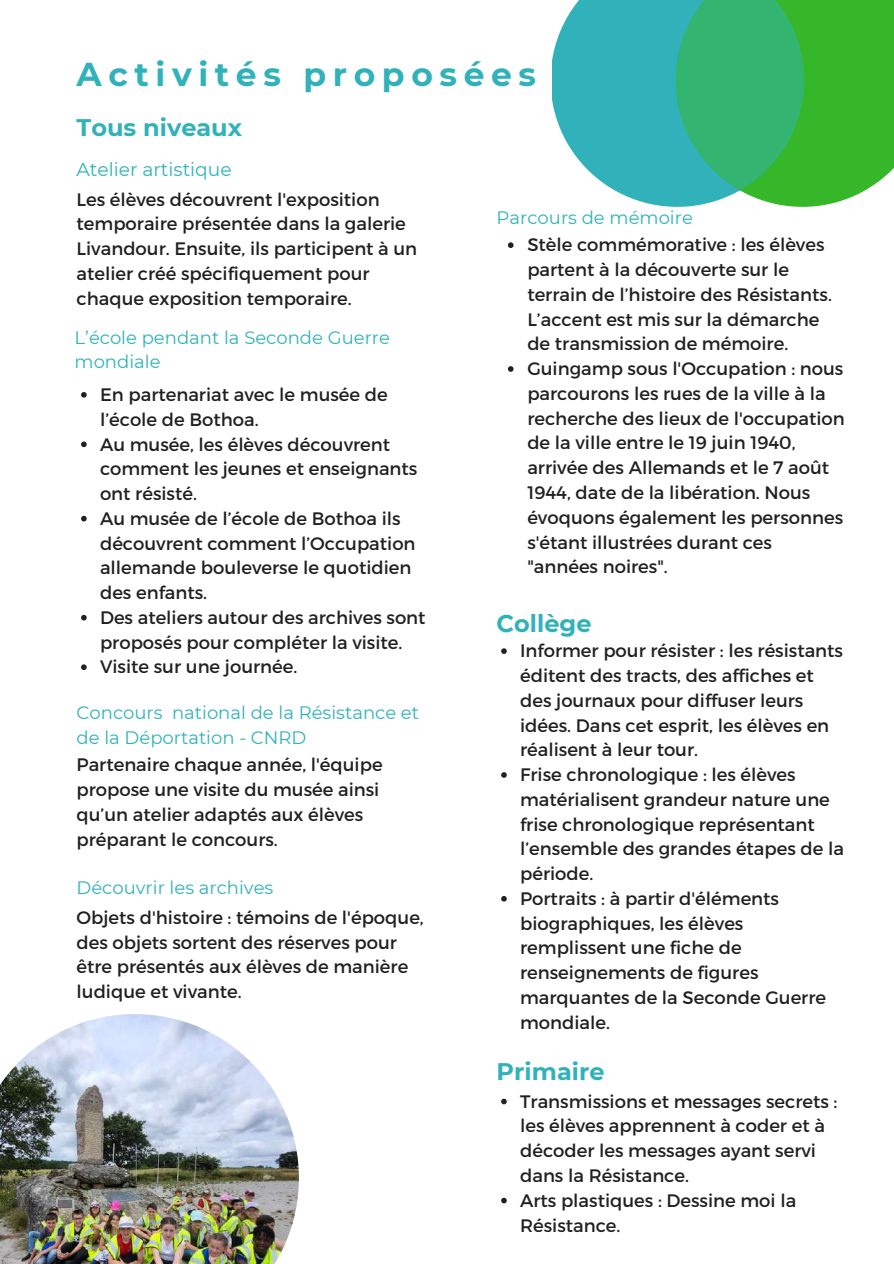
<style>
.page{position:relative;width:894px;height:1264px;background:#fff}
.page>*{position:absolute;margin:0;border:0;box-sizing:border-box;transform-origin:0 0}
.t1{font:700 33px "Montserrat";letter-spacing:.2em;color:#31b2ba}
.t2{font:700 24px "Montserrat";color:#31b2ba}
.t3{font:18.6px "Montserrat";color:#31b2ba}
.t4{font:18px/24.8px "Montserrat";color:#212121}
.t5{font:18px/24.8px "Montserrat";color:#31b2ba}
</style>
<div class="page">
<svg style="left:552px;top:0;width:123px;height:207px;fill:#31b2ba"></svg>
<svg style="left:675px;top:0;width:218px;height:207px;background:#3bb85b"></svg>
<svg style="left:501px;top:1098px;width:5px;height:6px"></svg>
<svg style="left:501px;top:1197px;width:5px;height:6px"></svg>
<svg style="left:501px;top:648px;width:5px;height:6px"></svg>
<svg style="left:501px;top:772px;width:5px;height:5px"></svg>
<svg style="left:501px;top:896px;width:5px;height:5px"></svg>
<img style="left:0;top:1014px;width:299px;height:249px">
<svg style="left:81px;top:392px;width:6px;height:5px"></svg>
<svg style="left:81px;top:441px;width:6px;height:6px"></svg>
<svg style="left:81px;top:516px;width:6px;height:5px"></svg>
<svg style="left:81px;top:615px;width:6px;height:5px"></svg>
<svg style="left:81px;top:664px;width:6px;height:6px"></svg>
<svg style="left:507px;top:242px;width:6px;height:6px"></svg>
<svg style="left:508px;top:366px;width:5px;height:6px"></svg>
<h1 class="t1" style="left:76px;top:54px;width:461px">Activités proposées</h1>
<h2 class="t2" style="left:76px;top:113px;width:167px">Tous niveaux</h2>
<p class="t3" style="left:76px;top:157px;width:157px">Atelier artistique</p>
<p class="t4" style="left:76px;top:186px;width:342px">Les élèves découvrent l'exposition temporaire présentée dans la galerie Livandour. Ensuite, ils participent à un atelier créé spécifiquement pour chaque exposition temporaire.</p>
<p class="t5" style="left:75px;top:325px;width:317px">L’école pendant la Seconde Guerre mondiale</p>
<p class="t4" style="left:100px;top:381px;width:327px">En partenariat avec le musée de l’école de Bothoa.<br>Au musée, les élèves découvrent comment les jeunes et enseignants ont résisté.<br>Au musée de l’école de Bothoa ils découvrent comment l’Occupation allemande bouleverse le quotidien des enfants.<br>Des ateliers autour des archives sont proposés pour compléter la visite.<br>Visite sur une journée.</p>
<p class="t5" style="left:76px;top:700px;width:344px">Concours national de la Résistance et de la Déportation - CNRD</p>
<p class="t4" style="left:76px;top:751px;width:307px">Partenaire chaque année, l'équipe propose une visite du musée ainsi qu’un atelier adaptés aux élèves préparant le concours.</p>
<p class="t5" style="left:76px;top:874px;width:198px">Découvrir les archives</p>
<p class="t4" style="left:76px;top:904px;width:348px">Objets d'histoire : témoins de l'époque, des objets sortent des réserves pour être présentés aux élèves de manière ludique et vivante.</p>
<p class="t5" style="left:496px;top:205px;width:198px">Parcours de mémoire</p>
<p class="t4" style="left:527px;top:232px;width:319px">Stèle commémorative : les élèves partent à la découverte sur le terrain de l’histoire des Résistants.<br>L’accent est mis sur la démarche de transmission de mémoire.<br>Guingamp sous l'Occupation : nous parcourons les rues de la ville à la recherche des lieux de l'occupation de la ville entre le 19 juin 1940, arrivée des Allemands et le 7 août<br>1944, date de la libération. Nous évoquons également les personnes s'étant illustrées durant ces "années noires".</p>
<h2 class="t2" style="left:496px;top:609px;width:96px">Collège</h2>
<p class="t4" style="left:520px;top:637px;width:325px">Informer pour résister : les résistants éditent des tracts, des affiches et des journaux pour diffuser leurs idées. Dans cet esprit, les élèves en réalisent à leur tour.<br>Frise chronologique : les élèves matérialisent grandeur nature une frise chronologique représentant l’ensemble des grandes étapes de la période.<br>Portraits : à partir d'éléments biographiques, les élèves remplissent une fiche de renseignements de figures marquantes de la Seconde Guerre mondiale.</p>
<h2 class="t2" style="left:496px;top:1057px;width:109px">Primaire</h2>
<p class="t4" style="left:520px;top:1087px;width:318px">Transmissions et messages secrets : les élèves apprennent à coder et à décoder les messages ayant servi dans la Résistance.<br>Arts plastiques : Dessine moi la<br>Résistance.</p>
</div>
